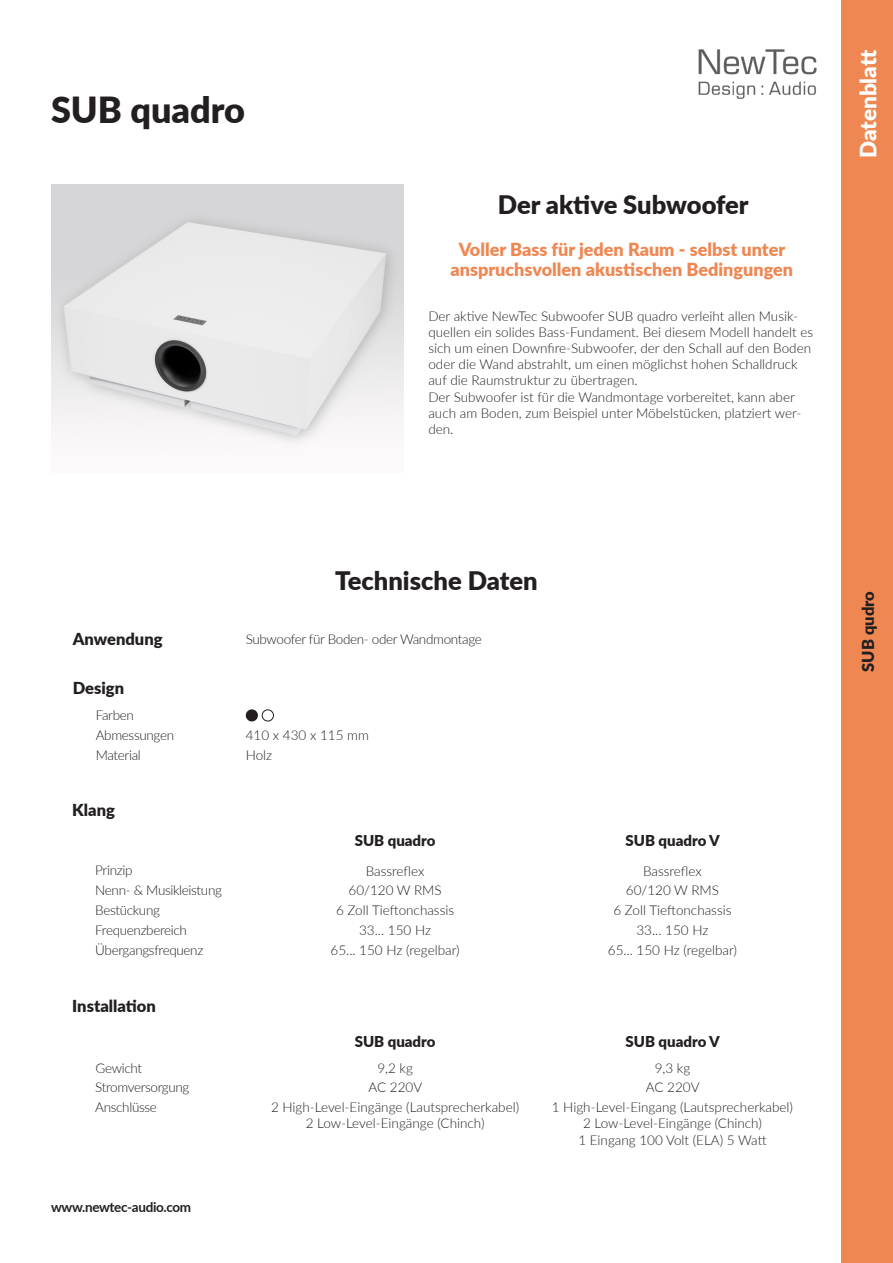
<style>
.page{position:relative;width:893px;height:1263px;background:#fff}
.page>*{position:absolute;margin:0;border:0;box-sizing:border-box;transform-origin:0 0}
.t1{font:900 36px "Lato";color:#231f20}
.t2{font:900 25.5px "Lato";color:#231f20}
.t3{font:900 22.5px "Lato";letter-spacing:-.005em;color:#fff}
.t4{font:900 18px/19.5px "Lato";color:#ef8753;text-align:center}
.t5{font:900 16.5px "Lato";color:#231f20}
.t6{font:900 15px "Lato";color:#231f20}
.t7{font:300 13.5px/16.2px "Lato";color:#231f20;text-align:center}
.t8{font:300 13.5px "Lato";letter-spacing:-.025em;color:#231f20}
.t9{font:700 13.5px "Lato";letter-spacing:-.025em;color:#231f20}
</style>
<div class="page">
<div style="left:842px;top:0;width:51px;height:1263px;background:#ef8753"></div>
<img style="left:699px;top:50px;width:118px;height:49px">
<img style="left:51px;top:185px;width:353px;height:259px">
<div style="left:247px;top:710px;width:10px;height:11px;background:#231f20;border-radius:50%"></div>
<div style="left:246px;top:709px;width:12px;height:12px;border:2px solid #231f20;border-radius:50%"></div>
<div style="left:262px;top:710px;width:12px;height:11px;border:1px solid #231f20;border-radius:50%"></div>
<h1 class="t1" style="left:51px;top:82px;width:196px">SUB quadro</h1>
<h2 class="t2" style="left:498px;top:185px;width:252px">Der aktive Subwoofer</h2>
<h3 class="t4" style="left:450px;top:239px;width:344px">Voller Bass für jeden Raum - selbst unter anspruchsvollen akustischen Bedingungen</h3>
<p class="t7" style="left:428px;top:307px;width:386px;text-align:left">Der aktive NewTec Subwoofer SUB quadro verleiht allen Musik&shy;quellen ein solides Bass-Fundament. Bei diesem Modell handelt es sich um einen Downfire-Subwoofer, der den Schall auf den Boden oder die Wand abstrahlt, um einen möglichst hohen Schalldruck auf die Raumstruktur zu übertragen.<br>Der Subwoofer ist für die Wandmontage vorbereitet, kann aber auch am Boden, zum Beispiel unter Möbelstücken, platziert wer&shy;den.</p>
<h3 class="t3" style="left:851px;top:158px;width:110px;rotate:-90deg">Datenblatt</h3>
<h2 class="t2" style="left:335px;top:562px;width:204px">Technische Daten</h2>
<p class="t5" style="left:73px;top:626px;width:91px">Anwendung</p>
<p class="t8" style="left:246px;top:629px;width:238px">Subwoofer für Boden- oder Wandmontage</p>
<p class="t5" style="left:73px;top:676px;width:53px">Design</p>
<p class="t8" style="left:96px;top:726px;width:80px">Abmessungen</p>
<p class="t7" style="left:246px;top:727px;width:125px">410 x 430 x 115 mm</p>
<p class="t8" style="left:96px;top:746px;width:47px">Material</p>
<p class="t7" style="left:246px;top:747px;width:28px">Holz</p>
<p class="t7" style="left:96px;top:707px;width:40px">Farben</p>
<p class="t5" style="left:72px;top:798px;width:44px">Klang</p>
<p class="t6" style="left:355px;top:830px;width:82px">SUB quadro</p>
<p class="t6" style="left:625px;top:830px;width:96px">SUB quadro V</p>
<p class="t7" style="left:613px;top:880px;width:120px;line-height:20px">60/120 W RMS<br>6 Zoll Tieftonchassis</p>
<p class="t8" style="left:95px;top:861px;width:39px">Prinzip</p>
<p class="t7" style="left:366px;top:862px;width:60px">Bassreflex</p>
<p class="t7" style="left:643px;top:862px;width:60px">Bassreflex</p>
<p class="t8" style="left:95px;top:881px;width:128px">Nenn- &amp; Musikleistung</p>
<p class="t7" style="left:349px;top:881px;width:95px">60/120 W RMS</p>
<p class="t8" style="left:95px;top:901px;width:66px">Bestückung</p>
<p class="t7" style="left:336px;top:901px;width:120px">6 Zoll Tieftonchassis</p>
<p class="t8" style="left:95px;top:920px;width:93px">Frequenzbereich</p>
<p class="t7" style="left:359px;top:921px;width:73px">33... 150 Hz</p>
<p class="t8" style="left:95px;top:940px;width:110px">Übergangsfrequenz</p>
<p class="t7" style="left:331px;top:941px;width:131px">65... 150 Hz (regelbar)</p>
<p class="t5" style="left:72px;top:993px;width:85px">Installation</p>
<p class="t7" style="left:636px;top:921px;width:73px">33... 150 Hz</p>
<p class="t7" style="left:608px;top:941px;width:131px">65... 150 Hz (regelbar)</p>
<p class="t6" style="left:355px;top:1030px;width:82px">SUB quadro</p>
<p class="t6" style="left:625px;top:1030px;width:96px">SUB quadro V</p>
<p class="t8" style="left:96px;top:1059px;width:48px">Gewicht</p>
<p class="t7" style="left:377px;top:1059px;width:37px">9,2 kg</p>
<p class="t7" style="left:655px;top:1059px;width:37px">9,3 kg</p>
<p class="t8" style="left:95px;top:1078px;width:96px">Stromversorgung</p>
<p class="t7" style="left:368px;top:1078px;width:55px">AC 220V</p>
<p class="t7" style="left:646px;top:1078px;width:55px">AC 220V</p>
<p class="t8" style="left:95px;top:1098px;width:63px">Anschlüsse</p>
<p class="t7" style="left:271px;top:1099px;width:250px">2 High-Level-Eingänge (Lautsprecherkabel)<br>2 Low-Level-Eingänge (Chinch)</p>
<p class="t7" style="left:552px;top:1099px;width:243px">1 High-Level-Eingang (Lautsprecherkabel)<br>2 Low-Level-Eingänge (Chinch)<br>1 Eingang 100 Volt (ELA) 5 Watt</p>
<p class="t9" style="left:51px;top:1197px;width:142px">www.newtec-audio.com</p>
<p class="t5" style="left:856px;top:672px;width:82px;rotate:-90deg">SUB qudro</p>
</div>
